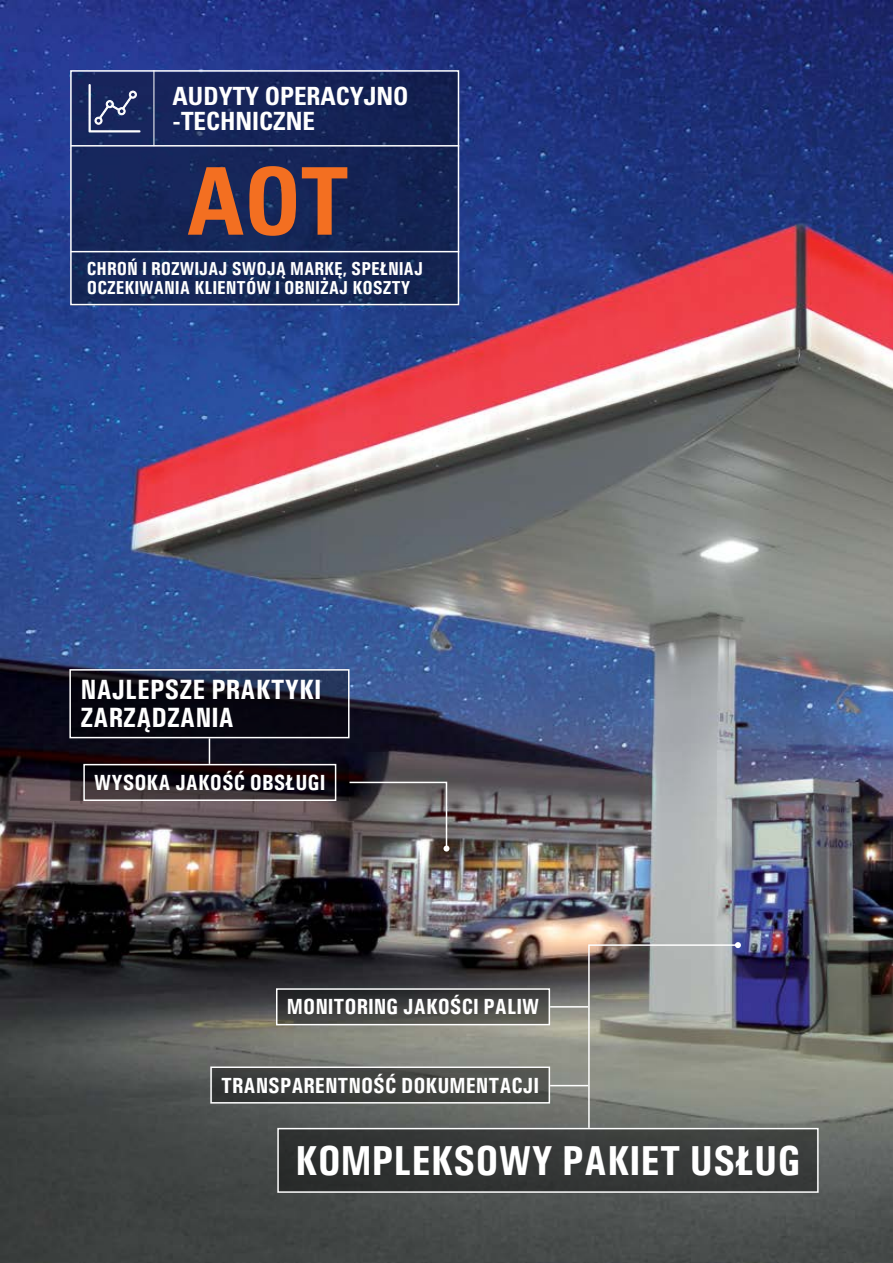
<style>
.page{position:relative;width:893px;height:1263px;background:#fff}
.page>*{position:absolute;margin:0;border:0;box-sizing:border-box;transform-origin:0 0}
.t1{font:700 condensed 93.45px "Univers LT";color:#f36f21}
.t2{font:700 42px "Univers Condensed";color:#fff}
.t3{font:700 28.05px/28px "Univers Condensed";color:#fff}
.t4{font:700 condensed 25.05px/25px "Univers LT";color:#fff}
.t5{font:700 22.05px "Univers Condensed";color:#fff}
.t6{font:700 18.75px/18.8px "Univers Condensed";color:#fff}
</style>
<div class="page">
<img style="left:0;top:0;width:893px;height:1263px">
<svg style="left:72px;top:766px;width:275px;height:32px"></svg>
<div style="left:70px;top:764px;width:279px;height:36px;border:1px solid #4d4d4f"></div>
<svg style="left:72px;top:672px;width:275px;height:63px;fill:#070610"></svg>
<div style="left:69px;top:669px;width:281px;height:69px;border:2px solid #fff"></div>
<div style="left:83px;top:764px;width:253px;height:37px;border:2px solid #fff"></div>
<svg style="left:209px;top:738px;width:1px;height:26px"></svg>
<svg style="left:348px;top:781px;width:101px;height:70px"></svg>
<div style="left:278px;top:1129px;width:539px;height:63px;background:#353736"></div>
<div style="left:212px;top:1067px;width:337px;height:35px;background:linear-gradient(to right,#333535,#50524d)"></div>
<svg style="left:279px;top:991px;width:268px;height:31px"></svg>
<div style="left:276px;top:988px;width:274px;height:37px;border:2px solid #fff"></div>
<div style="left:210px;top:1066px;width:340px;height:37px;border:2px solid #fff"></div>
<div style="left:277px;top:1128px;width:542px;height:65px;border:2px solid #fff"></div>
<svg style="left:587px;top:942px;width:154px;height:187px"></svg>
<hr style="left:550px;top:1006px;width:38px;height:1px;background:#fff">
<hr style="left:550px;top:1085px;width:38px;height:1px;background:#fff">
<div style="left:71px;top:72px;width:387px;height:233px;background:#152457"></div>
<div style="left:70px;top:70px;width:389px;height:235px;border:2px solid #fff"></div>
<hr style="left:154px;top:70px;width:1px;height:76px;background:#fff">
<hr style="left:71px;top:145px;width:388px;height:2px;background:#fff">
<hr style="left:71px;top:251px;width:388px;height:1px;background:#fff">
<svg style="left:88px;top:84px;width:53px;height:49px"></svg>
<p class="t4" style="left:173px;top:83px;width:237px">AUDYTY OPERACYJNO -TECHNICZNE</p>
<h1 class="t1" style="left:187px;top:144px;width:162px">AOT</h1>
<p class="t6" style="left:87px;top:259px;width:338px">CHROŃ I ROZWIJAJ SWOJĄ MARKĘ, SPEŁNIAJ<br>OCZEKIWANIA KLIENTÓW I OBNIŻAJ KOSZTY</p>
<p class="t3" style="left:80px;top:676px;width:242px">NAJLEPSZE PRAKTYKI<br>ZARZĄDZANIA</p>
<p class="t5" style="left:94px;top:769px;width:233px">WYSOKA JAKOŚĆ OBSŁUGI</p>
<p class="t5" style="left:287px;top:993px;width:254px">MONITORING JAKOŚCI PALIW</p>
<p class="t5" style="left:221px;top:1072px;width:319px">TRANSPARENTNOŚĆ DOKUMENTACJI</p>
<h2 class="t2" style="left:295px;top:1135px;width:507px">KOMPLEKSOWY PAKIET USŁUG</h2>
</div>
